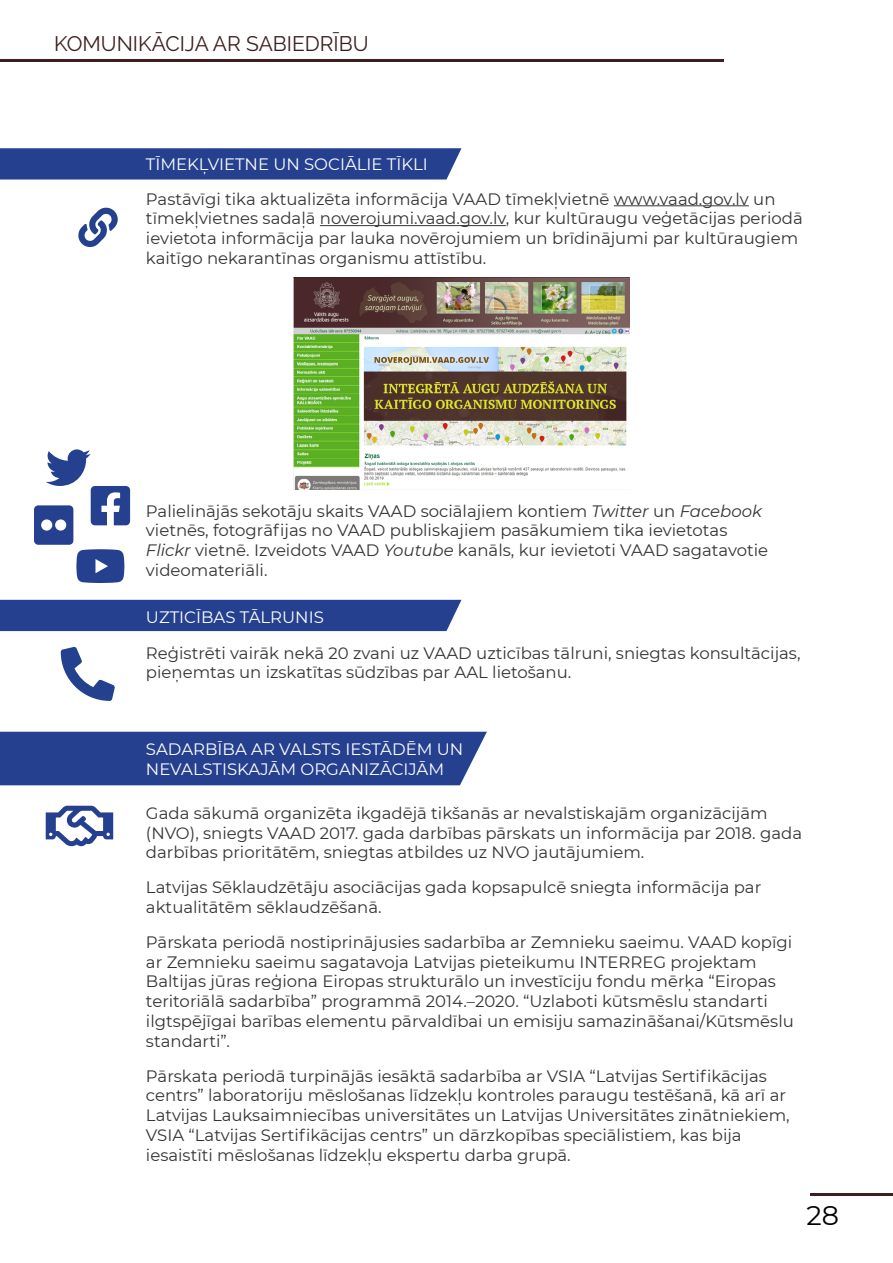
<style>
.page{position:relative;width:893px;height:1263px;background:#fff}
.page>*{position:absolute;margin:0;border:0;box-sizing:border-box;transform-origin:0 0}
.t1{font:27px "Montserrat";color:#000}
.t2{font:21px "Raleway";color:#3d1f1f}
.t3{font:16.5px/19.8px "Montserrat";color:#343433}
.t4{font:16.5px/19.8px "Montserrat";color:#fff}
.s1{font-style:italic}
</style>
<div class="page">
<hr style="left:0;top:60px;width:724px;height:2px;background:#3d1f1f">
<hr style="left:810px;top:1193px;width:83px;height:2px;background:#3d1f1f">
<svg style="left:0;top:148px;width:461px;height:32px;background:#2d4793"></svg>
<div style="left:0;top:600px;width:461px;height:31px;background:#25408f"></div>
<hr style="left:614px;top:205px;width:135px;height:1px;background:#343433">
<hr style="left:320px;top:225px;width:186px;height:1px;background:#343433">
<svg style="left:61px;top:647px;width:54px;height:54px"></svg>
<svg style="left:46px;top:806px;width:67px;height:41px"></svg>
<div style="left:0;top:732px;width:487px;height:53px;background:#25408f"></div>
<svg style="left:34px;top:449px;width:96px;height:134px"></svg>
<img style="left:294px;top:278px;width:335px;height:211px">
<svg style="left:78px;top:208px;width:40px;height:39px"></svg>
<p class="t2" style="left:54px;top:31px;width:316px">KOMUNIKĀCIJA AR SABIEDRĪBU</p>
<p class="t4" style="left:146px;top:153px;width:283px">TĪMEKĻVIETNE UN SOCIĀLIE TĪKLI</p>
<p class="t3" style="left:146px;top:188px;width:658px">Pastāvīgi tika aktualizēta informācija VAAD tīmekļvietnē www.vaad.gov.lv un tīmekļvietnes sadaļā noverojumi.vaad.gov.lv, kur kultūraugu veģetācijas periodā ievietota informācija par lauka novērojumiem un brīdinājumi par kultūraugiem kaitīgo nekarantīnas organismu attīstību.</p>
<p class="t3" style="left:146px;top:500px;width:624px">Palielinājās sekotāju skaits VAAD sociālajiem kontiem <span class="s1">Twitter</span> un <span class="s1">Facebook </span>vietnēs, fotogrāfijas no VAAD publiskajiem pasākumiem tika ievietotas <span class="s1">Flickr</span> vietnē. Izveidots VAAD <span class="s1">Youtube</span> kanāls, kur ievietoti VAAD sagatavotie videomateriāli.</p>
<p class="t4" style="left:146px;top:606px;width:179px">UZTICĪBAS TĀLRUNIS</p>
<p class="t3" style="left:146px;top:642px;width:656px">Reģistrēti vairāk nekā 20 zvani uz VAAD uzticības tālruni, sniegtas konsultācijas, pieņemtas un izskatītas sūdzības par AAL lietošanu.</p>
<p class="t4" style="left:146px;top:739px;width:319px">SADARBĪBA AR VALSTS IESTĀDĒM UN<br>NEVALSTISKAJĀM ORGANIZĀCIJĀM</p>
<p class="t3" style="left:146px;top:802px;width:658px">Gada sākumā organizēta ikgadējā tikšanās ar nevalstiskajām organizācijām (NVO), sniegts VAAD 2017. gada darbības pārskats un informācija par 2018. gada darbības prioritātēm, sniegtas atbildes uz NVO jautājumiem.</p>
<p class="t3" style="left:146px;top:877px;width:617px">Latvijas Sēklaudzētāju asociācijas gada kopsapulcē sniegta informācija par aktualitātēm sēklaudzēšanā.</p>
<p class="t3" style="left:146px;top:931px;width:649px">Pārskata periodā nostiprinājusies sadarbība ar Zemnieku saeimu. VAAD kopīgi ar Zemnieku saeimu sagatavoja Latvijas pieteikumu INTERREG projektam Baltijas jūras reģiona Eiropas strukturālo un investīciju fondu mērķa “Eiropas teritoriālā sadarbība” programmā 2014.–2020. “Uzlaboti kūtsmēslu standarti ilgtspējīgai barības elementu pārvaldībai un emisiju samazināšanai/Kūtsmēslu standarti”.</p>
<p class="t3" style="left:146px;top:1065px;width:645px">Pārskata periodā turpinājās iesāktā sadarbība ar VSIA “Latvijas Sertifikācijas centrs” laboratoriju mēslošanas līdzekļu kontroles paraugu testēšanā, kā arī ar Latvijas Lauksaimniecības universitātes un Latvijas Universitātes zinātniekiem, VSIA “Latvijas Sertifikācijas centrs” un dārzkopības speciālistiem, kas bija iesaistīti mēslošanas līdzekļu ekspertu darba grupā.</p>
<h1 class="t1" style="left:806px;top:1196px;width:34px">28</h1>
</div>
